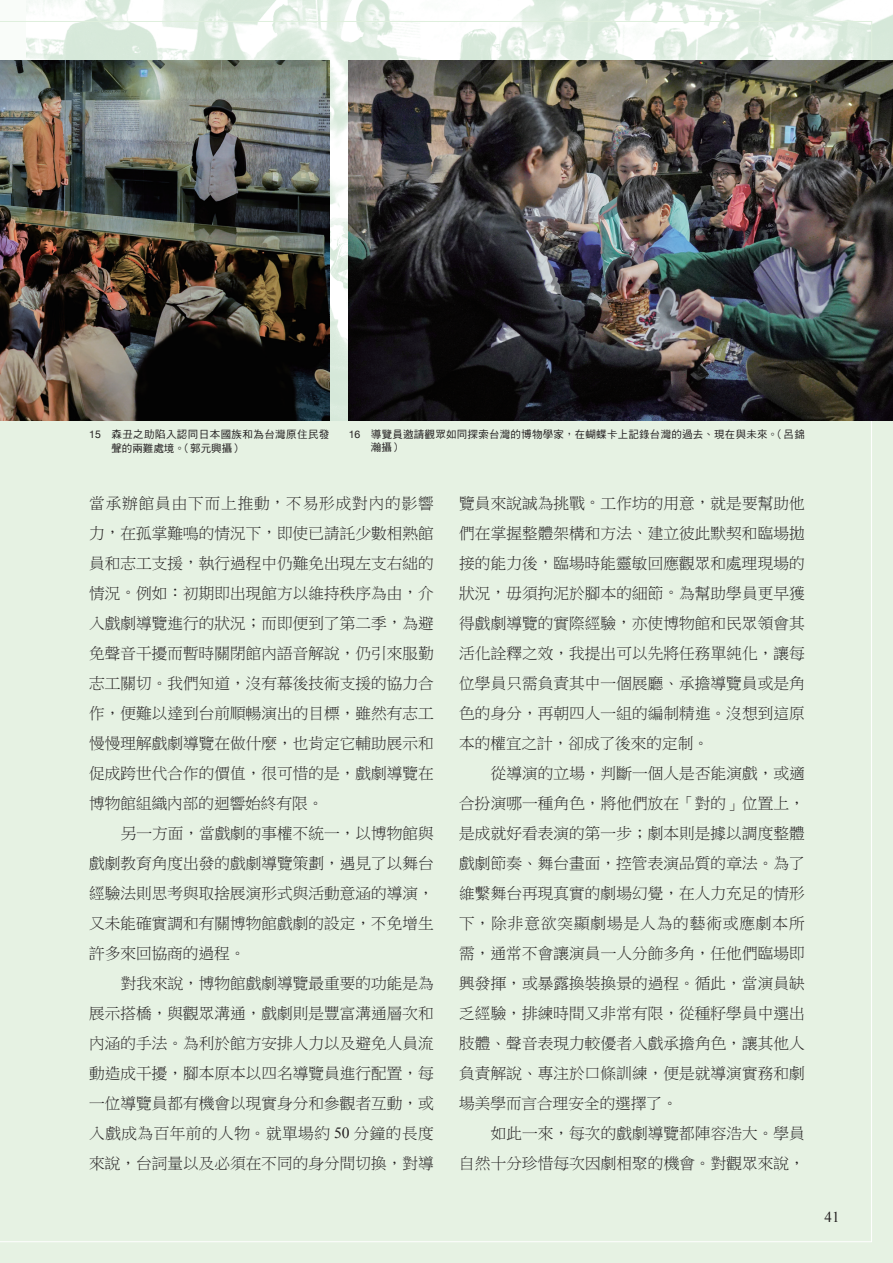
<style>
.page{position:relative;width:893px;height:1263px;background:#fff}
.page>*{position:absolute;margin:0;border:0;box-sizing:border-box;transform-origin:0 0}
.內文{font:15.6px/30px "P Ming Li U";letter-spacing:.005em;color:#231f20;text-align:justify}
.t1{font:15px "Times New Roman";color:#231f20}
.圖說{font:10.5px/13.5px "DF Hei Std W5";letter-spacing:.025em;color:#231f20}
.s1{font-family:"Helvetica Neue"}
.s2{font-family:"DF Ming Std W3"}
.s3{font-family:"Times New Roman"}
</style>
<div class="page">
<div style="left:0;top:420px;width:893px;height:843px;background:#e6f2e3"></div>
<img style="left:27px;top:0;width:866px;height:21px">
<svg style="left:0;top:21px;width:893px;height:400px"></svg>
<img style="left:0;top:60px;width:329px;height:361px">
<img style="left:349px;top:60px;width:544px;height:361px">
<p class="圖說" style="left:111px;top:428px;width:219px;text-indent:-22px"><span class="s1">15</span> 森丑之助陷入認同日本國族和為台灣原住民發聲的兩難處境。（郭元興攝）</p>
<p class="圖說" style="left:371px;top:427px;width:435px;text-indent:-22px"><span class="s1">16</span> 導覽員邀請觀眾如同探索台灣的博物學家，在蝴蝶卡上記錄台灣的過去、現在與未來。（呂錦瀚攝）</p>
<p class="內文" style="left:89px;top:488px;width:346px">當承辦館員由下而上推動<span class="s2">，</span>不易形成對內的影響力<span class="s2">，</span>在孤掌難鳴的情況下<span class="s2">，</span>即使已請託少數相熟館員和志工支援<span class="s2">，</span>執行過程中仍難免出現左支右絀的情況<span class="s2">。</span>例如<span class="s2">：</span>初期即出現館方以維持秩序為由<span class="s2">，</span>介入戲劇導覽進行的狀況<span class="s2">；</span>而即便到了第二季<span class="s2">，</span>為避免聲音干擾而暫時關閉館內語音解說<span class="s2">，</span>仍引來服勤志工關切<span class="s2">。</span>我們知道<span class="s2">，</span>沒有幕後技術支援的協力合作<span class="s2">，</span>便難以達到台前順暢演出的目標<span class="s2">，</span>雖然有志工慢慢理解戲劇導覽在做什麼<span class="s2">，</span>也肯定它輔助展示和促成跨世代合作的價值<span class="s2">，</span>很可惜的是<span class="s2">，</span>戲劇導覽在博物館組織內部的迴響始終有限<span class="s2">。</span></p>
<p class="內文" style="left:89px;top:818px;width:346px;text-indent:31px">另一方面<span class="s2">，</span>當戲劇的事權不統一<span class="s2">，</span>以博物館與戲劇教育角度出發的戲劇導覽策劃<span class="s2">，</span>遇見了以舞台經驗法則思考與取捨展演形式與活動意涵的導演<span class="s2">，</span>又未能確實調和有關博物館戲劇的設定<span class="s2">，</span>不免增生許多來回協商的過程<span class="s2">。</span></p>
<p class="內文" style="left:89px;top:968px;width:346px;text-indent:31px">對我來說<span class="s2">，</span>博物館戲劇導覽最重要的功能是為展示搭橋<span class="s2">，</span>與觀眾溝通<span class="s2">，</span>戲劇則是豐富溝通層次和內涵的手法<span class="s2">。</span>為利於館方安排人力以及避免人員流動造成干擾<span class="s2">，</span>腳本原本以四名導覽員進行配置<span class="s2">，</span>每一位導覽員都有機會以現實身分和參觀者互動<span class="s2">，</span>或入戲成為百年前的人物<span class="s2">。</span>就單場約 <span class="s3">50</span> 分鐘的長度來說<span class="s2">，</span>台詞量以及必須在不同的身分間切換<span class="s2">，</span>對導</p>
<p class="內文" style="left:459px;top:488px;width:347px">覽員來說誠為挑戰<span class="s2">。</span>工作坊的用意<span class="s2">，</span>就是要幫助他們在掌握整體架構和方法<span class="s2">、</span>建立彼此默契和臨場拋接的能力後<span class="s2">，</span>臨場時能靈敏回應觀眾和處理現場的狀況<span class="s2">，</span>毋須拘泥於腳本的細節<span class="s2">。</span>為幫助學員更早獲得戲劇導覽的實際經驗<span class="s2">，</span>亦使博物館和民眾領會其活化詮釋之效<span class="s2">，</span>我提出可以先將任務單純化<span class="s2">，</span>讓每位學員只需負責其中一個展廳<span class="s2">、</span>承擔導覽員或是角色的身分<span class="s2">，</span>再朝四人一組的編制精進<span class="s2">。</span>沒想到這原本的權宜之計<span class="s2">，</span>卻成了後來的定制<span class="s2">。</span></p>
<p class="內文" style="left:459px;top:758px;width:347px;text-indent:31px">從導演的立場<span class="s2">，</span>判斷一個人是否能演戲<span class="s2">，</span>或適合扮演哪一種角色<span class="s2">，</span>將他們放在<span class="s2">「</span>對的<span class="s2">」</span>位置上<span class="s2">，</span>是成就好看表演的第一步<span class="s2">；</span>劇本則是據以調度整體戲劇節奏<span class="s2">、</span>舞台畫面<span class="s2">，</span>控管表演品質的章法<span class="s2">。</span>為了維繫舞台再現真實的劇場幻覺<span class="s2">，</span>在人力充足的情形下<span class="s2">，</span>除非意欲突顯劇場是人為的藝術或應劇本所需<span class="s2">，</span>通常不會讓演員一人分飾多角<span class="s2">，</span>任他們臨場即興發揮<span class="s2">，</span>或暴露換裝換景的過程<span class="s2">。</span>循此<span class="s2">，</span>當演員缺乏經驗<span class="s2">，</span>排練時間又非常有限<span class="s2">，</span>從種籽學員中選出肢體<span class="s2">、</span>聲音表現力較優者入戲承擔角色<span class="s2">，</span>讓其他人負責解說<span class="s2">、</span>專注於口條訓練<span class="s2">，</span>便是就導演實務和劇場美學而言合理安全的選擇了<span class="s2">。</span></p>
<p class="內文" style="left:459px;top:1118px;width:347px;text-align:right">如此一來<span class="s2">，</span>每次的戲劇導覽都陣容浩大<span class="s2">。</span>學員<br>自然十分珍惜每次因劇相聚的機會<span class="s2">。</span>對觀眾來說<span class="s2">，</span></p>
<p class="t1" style="left:825px;top:1207px;width:16px">41</p>
</div>
